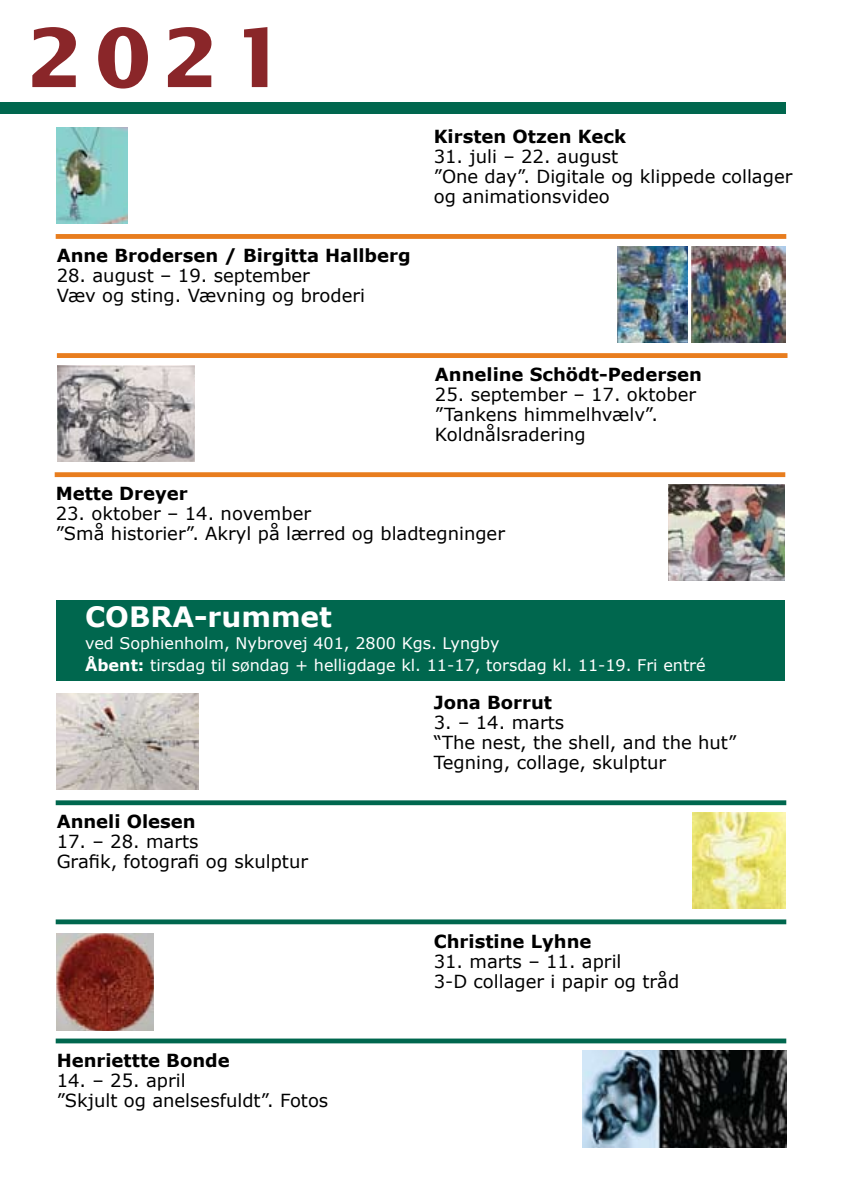
<style>
.page{position:relative;width:842px;height:1191px;background:#fff}
.page>*{position:absolute;margin:0;border:0;box-sizing:border-box;transform-origin:0 0}
.t1{font:700 81px "Lucida Sans";color:#8a2629}
.t2{font:700 28px "Verdana";color:#fff}
.t3{font:18px/20px "Verdana";color:#000}
.t4{font:700 18px "Verdana";color:#000}
.t5{font:16px/22px "Verdana";color:#fff}
.s1{font-weight:700}
</style>
<div class="page">
<div style="left:0;top:102px;width:785px;height:11px;background:#00674e"></div>
<div style="left:57px;top:600px;width:728px;height:81px;background:#00674e"></div>
<img style="left:57px;top:127px;width:71px;height:96px">
<img style="left:618px;top:246px;width:69px;height:96px">
<svg style="left:56px;top:234px;width:730px;height:5px;background:#e88024"></svg>
<img style="left:57px;top:693px;width:141px;height:96px">
<img style="left:693px;top:812px;width:92px;height:97px">
<img style="left:582px;top:1050px;width:204px;height:98px">
<svg style="left:56px;top:800px;width:730px;height:5px;background:#12715a"></svg>
<svg style="left:56px;top:919px;width:730px;height:5px;background:#17745e"></svg>
<svg style="left:56px;top:1038px;width:730px;height:5px;background:#1c7761"></svg>
<img style="left:57px;top:933px;width:97px;height:97px">
<img style="left:58px;top:365px;width:136px;height:96px">
<svg style="left:57px;top:353px;width:730px;height:5px;background:#e88024"></svg>
<img style="left:668px;top:484px;width:116px;height:97px">
<svg style="left:55px;top:472px;width:730px;height:5px;background:#e98329"></svg>
<img style="left:692px;top:246px;width:93px;height:96px">
<h1 class="t1" style="left:27px;top:9px;width:260px">2021</h1>
<p class="t4" style="left:57px;top:244px;width:355px">Anne Brodersen / Birgitta Hallberg</p>
<p class="t3" style="left:57px;top:265px;width:310px">28. august – 19. september<br>Væv og sting. Vævning og broderi</p>
<p class="t4" style="left:434px;top:125px;width:194px">Kirsten Otzen Keck</p>
<p class="t3" style="left:434px;top:146px;width:360px">31. juli – 22. august<br>”One day”. Digitale og klippede collager og animationsvideo</p>
<p class="t4" style="left:435px;top:363px;width:268px">Anneline Schödt-Pedersen</p>
<p class="t3" style="left:435px;top:384px;width:263px">25. september – 17. oktober ”Tankens himmelhvælv”.<br>Koldnålsradering</p>
<p class="t4" style="left:56px;top:482px;width:133px">Mette Dreyer</p>
<p class="t3" style="left:56px;top:503px;width:451px">23. oktober – 14. november<br>”Små historier”. Akryl på lærred og bladtegninger</p>
<h2 class="t2" style="left:85px;top:598px;width:248px">COBRA-rummet</h2>
<p class="t5" style="left:85px;top:631px;width:622px">ved Sophienholm, Nybrovej 401, 2800 Kgs. Lyngby<br><span class="s1">Åbent:</span> tirsdag til søndag + helligdage kl. 11-17, torsdag kl. 11-19. Fri entré</p>
<p class="t4" style="left:57px;top:810px;width:140px">Anneli Olesen</p>
<p class="t3" style="left:57px;top:831px;width:253px">17. – 28. marts<br>Grafik, fotografi og skulptur</p>
<p class="t4" style="left:57px;top:1048px;width:175px">Henriettte Bonde</p>
<p class="t3" style="left:57px;top:1069px;width:273px">14. – 25. april<br>”Skjult og anelsesfuldt”. Fotos</p>
<p class="t4" style="left:434px;top:691px;width:120px">Jona Borrut</p>
<p class="t3" style="left:434px;top:712px;width:304px">3. – 14. marts<br>“The nest, the shell, and the hut”<br>Tegning, collage, skulptur</p>
<p class="t4" style="left:434px;top:929px;width:159px">Christine Lyhne</p>
<p class="t3" style="left:434px;top:950px;width:247px">31. marts – 11. april<br>3-D collager i papir og tråd</p>
</div>
